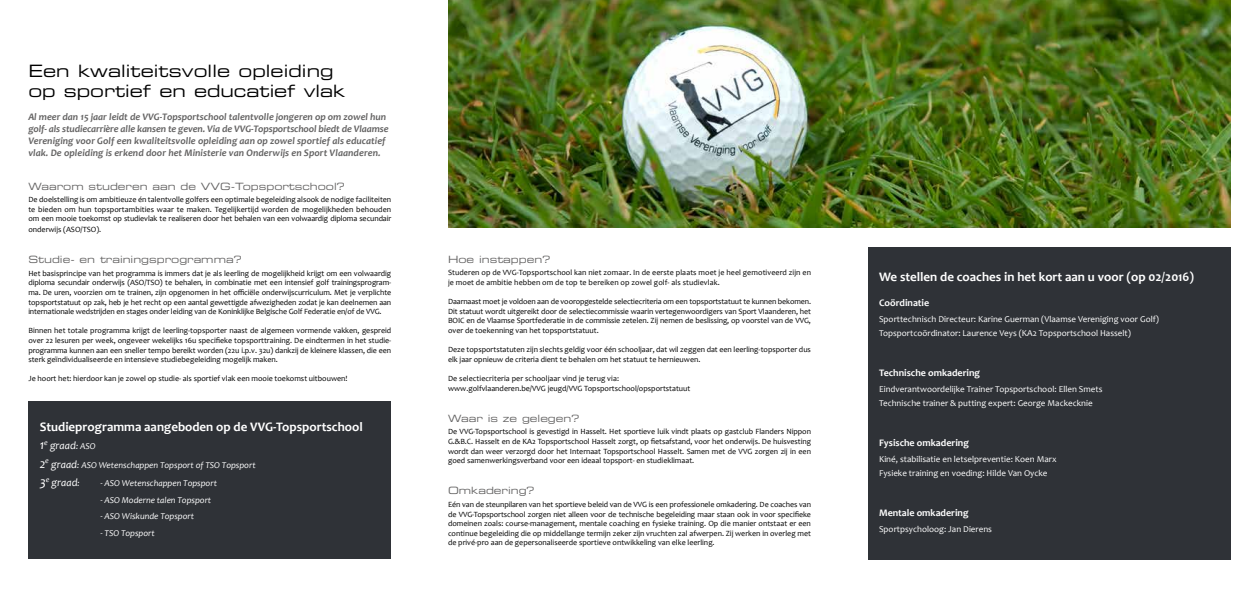
<style>
.page{position:relative;width:1259px;height:596px;background:#fff}
.page>*{position:absolute;margin:0;border:0;box-sizing:border-box;transform-origin:0 0}
.t1{font:17px/20.4px "Eurostile LT Std Ex 2";letter-spacing:.005em;color:#000}
.t2{font:700 13px "Candara";color:#fff}
.t3{font:italic 11px "Candara";color:#fff}
.t4{font:italic 700 10px/12px "Candara";letter-spacing:.005em;color:#646363}
.t5{font:10px "Eurostile LT Std Ex 2";color:#646363}
.t6{font:700 10px "Candara";color:#fff}
.t7{font:9px/13.6px "Candara";color:#fff}
.t8{font:italic 9px "Candara";color:#fff}
.t9{font:8px/9.6px "Candara";color:#000;text-align:justify}
.s1{font-size:13px}
.s2{font-size:9px}
.s3{font-size:11px}
</style>
<div class="page">
<div style="left:867px;top:247px;width:363px;height:311px;background:#2f3237"></div>
<div style="left:28px;top:401px;width:363px;height:157px;background:#2f3237"></div>
<img style="left:448px;top:0;width:782px;height:227px">
<h1 class="t1" style="left:28px;top:60px;width:318px">Een kwaliteitsvolle opleiding op sportief en educatief vlak</h1>
<p class="t4" style="left:28px;top:110px;width:362px">Al meer dan 15 jaar leidt de VVG-Topsportschool talentvolle jongeren op om zowel hun golf- als studiecarrière alle kansen te geven. Via de VVG-Topsportschool biedt de Vlaamse Vereniging voor Golf een kwaliteitsvolle opleiding aan op zowel sportief als educatief vlak. De opleiding is erkend door het Ministerie van Onderwijs en Sport Vlaanderen.</p>
<p class="t5" style="left:28px;top:179px;width:318px">Waarom studeren aan de VVG-Topsportschool?</p>
<p class="t9" style="left:28px;top:194px;width:364px">De doelstelling is om ambitieuze én talentvolle golfers een optimale begeleiding alsook de nodige faciliteiten te bieden om hun topsportambities waar te maken. Tegelijkertijd worden de mogelijkheden behouden om een mooie toekomst op studievlak te realiseren door het behalen van een volwaardig diploma secundair</p>
<p class="t9" style="left:28px;top:224px;width:74px">onderwijs (ASO/TSO).</p>
<p class="t5" style="left:28px;top:253px;width:215px">Studie- en trainingsprogramma?</p>
<p class="t9" style="left:28px;top:268px;width:364px">Het basisprincipe van het programma is immers dat je als leerling de mogelijkheid krijgt om een volwaardig diploma secundair onderwijs (ASO/TSO) te behalen, in combinatie met een intensief golf trainingsprogram&shy;ma. De uren, voorzien om te trainen, zijn opgenomen in het officiële onderwijscurriculum. Met je verplichte topsportstatuut op zak, heb je het recht op een aantal gewettigde afwezigheden zodat je kan deelnemen aan internationale wedstrijden en stages onder leiding van de Koninklijke Belgische Golf Federatie en/of de VVG.</p>
<p class="t9" style="left:28px;top:326px;width:364px">Binnen het totale programma krijgt de leerling-topsporter naast de algemeen vormende vakken, gespreid over 22 lesuren per week, ongeveer wekelijks 16u specifieke topsporttraining. De eindtermen in het studie&shy;programma kunnen aan een sneller tempo bereikt worden (22u i.p.v. 32u) dankzij de kleinere klassen, die een sterk geïndividualiseerde en intensieve studiebegeleiding mogelijk maken.</p>
<p class="t9" style="left:28px;top:374px;width:321px">Je hoort het: hierdoor kan je zowel op studie- als sportief vlak een mooie toekomst uitbouwen!</p>
<h2 class="t2" style="left:40px;top:418px;width:325px">Studieprogramma aangeboden op de VVG-Topsportschool</h2>
<h3 class="t3" style="left:40px;top:438px;width:58px"><span class="s1">1</span><sup>e</sup> graad<span class="s2">: ASO</span></h3>
<p class="t8" style="left:40px;top:459px;width:217px"><span class="s1">2</span><sup>e</sup> <span class="s3">graad</span>: ASO Wetenschappen Topsport of TSO Topsport</p>
<h3 class="t3" style="left:40px;top:475px;width:42px"><span class="s1">3</span><sup>e</sup> graad<span class="s2">:</span></h3>
<p class="t8" style="left:100px;top:477px;width:118px">- ASO Wetenschappen Topsport</p>
<p class="t8" style="left:100px;top:493px;width:112px">- ASO Moderne talen Topsport</p>
<p class="t8" style="left:100px;top:510px;width:95px">- ASO Wiskunde Topsport</p>
<p class="t8" style="left:100px;top:526px;width:56px">- TSO Topsport</p>
<p class="t5" style="left:448px;top:252px;width:104px">Hoe instappen?</p>
<p class="t9" style="left:448px;top:268px;width:364px">Studeren op de VVG-Topsportschool kan niet zomaar. In de eerste plaats moet je heel gemotiveerd zijn en je moet de ambitie hebben om de top te bereiken op zowel golf- als studievlak.</p>
<p class="t9" style="left:448px;top:296px;width:364px">Daarnaast moet je voldoen aan de vooropgestelde selectiecriteria om een topsportstatuut te kunnen bekomen.<br>Dit statuut wordt uitgereikt door de selectiecommissie waarin vertegenwoordigers van Sport Vlaanderen, het BOIC en de Vlaamse Sportfederatie in de commissie zetelen. Zij nemen de beslissing, op voorstel van de VVG, over de toekenning van het topsportstatuut.</p>
<p class="t9" style="left:448px;top:344px;width:364px">Deze topsportstatuten zijn slechts geldig voor één schooljaar, dat wil zeggen dat een leerling-topsporter dus elk jaar opnieuw de criteria dient te behalen om het statuut te hernieuwen.</p>
<p class="t9" style="left:448px;top:373px;width:244px">De selectiecriteria per schooljaar vind je terug via: www.golfvlaanderen.be/VVG jeugd/VVG Topsportschool/opsportstatuut</p>
<p class="t5" style="left:448px;top:411px;width:133px">Waar is ze gelegen?</p>
<p class="t9" style="left:448px;top:426px;width:364px">De VVG-Topsportschool is gevestigd in Hasselt. Het sportieve luik vindt plaats op gastclub Flanders Nippon G.&amp;B.C. Hasselt en de KA2 Topsportschool Hasselt zorgt, op fietsafstand, voor het onderwijs. De huisvesting wordt dan weer verzorgd door het Internaat Topsportschool Hasselt. Samen met de VVG zorgen zij in een goed samenwerkingsverband voor een ideaal topsport- en studieklimaat.</p>
<p class="t5" style="left:448px;top:483px;width:88px">Omkadering?</p>
<p class="t9" style="left:448px;top:499px;width:364px">Eén van de steunpilaren van het sportieve beleid van de VVG is een professionele omkadering. De coaches van de VVG-Topsportschool zorgen niet alleen voor de technische begeleiding maar staan ook in voor specifieke domeinen zoals: course-management, mentale coaching en fysieke training. Op die manier ontstaat er een continue begeleiding die op middellange termijn zeker zijn vruchten zal afwerpen. Zij werken in overleg met de privé-pro aan de gepersonaliseerde sportieve ontwikkeling van elke leerling.</p>
<h2 class="t2" style="left:879px;top:269px;width:316px">We stellen de coaches in het kort aan u voor (op 02/2016)</h2>
<p class="t6" style="left:879px;top:296px;width:52px">Coördinatie</p>
<p class="t7" style="left:879px;top:312px;width:281px">Sporttechnisch Directeur: Karine Guerman (Vlaamse Vereniging voor Golf)<br>Topsportcoördinator: Laurence Veys (KA2 Topsportschool Hasselt)</p>
<p class="t6" style="left:879px;top:366px;width:103px">Technische omkadering</p>
<p class="t7" style="left:879px;top:382px;width:225px">Eindverantwoordelijke Trainer Topsportschool: Ellen Smets<br>Technische trainer &amp; putting expert: George Mackecknie</p>
<p class="t6" style="left:879px;top:436px;width:91px">Fysische omkadering</p>
<p class="t7" style="left:879px;top:452px;width:179px">Kiné, stabilisatie en letselpreventie: Koen Marx<br>Fysieke training en voeding: Hilde Van Oycke</p>
<p class="t6" style="left:879px;top:505px;width:91px">Mentale omkadering</p>
<p class="t7" style="left:879px;top:522px;width:115px">Sportpsycholoog: Jan Dierens</p>
</div>
